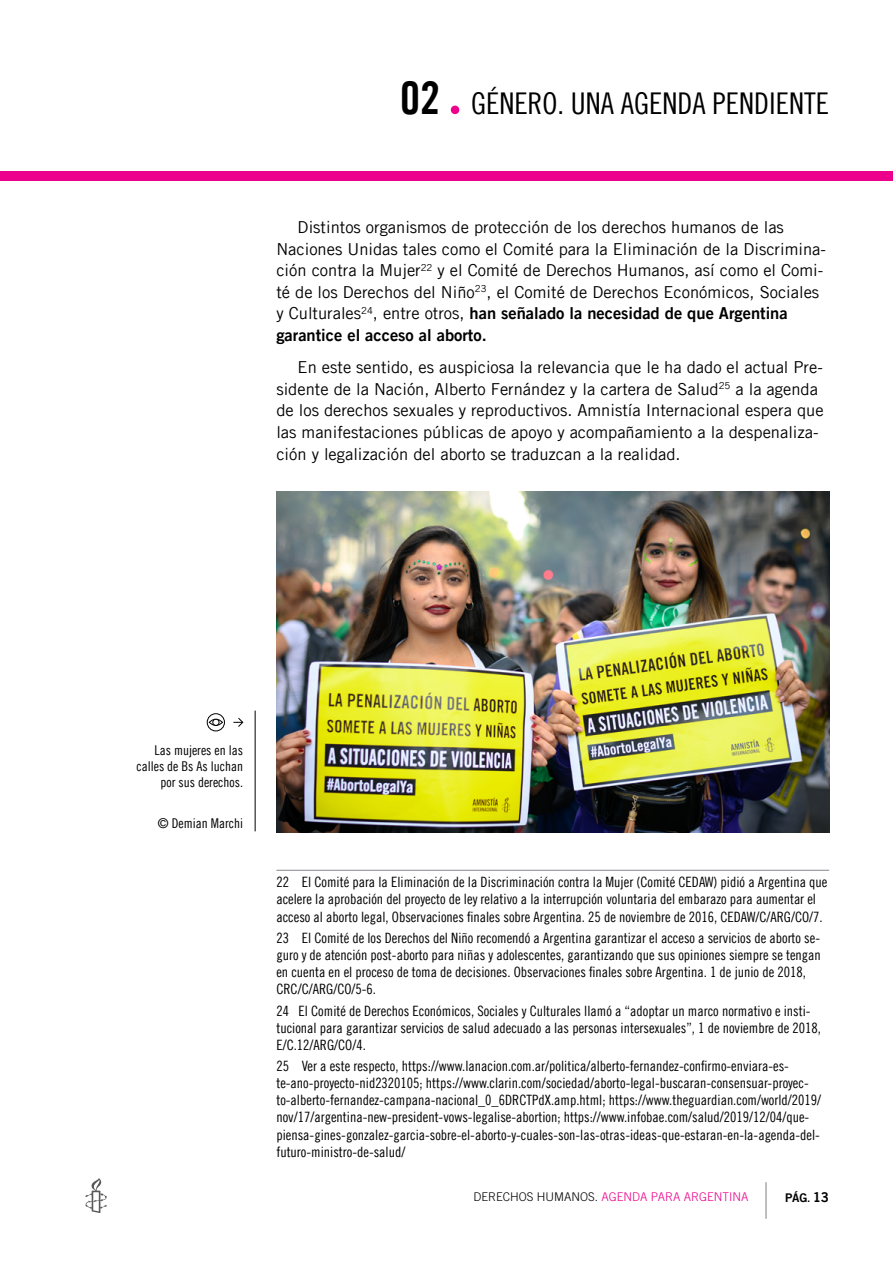
<style>
.page{position:relative;width:893px;height:1263px;background:#fff}
.page>*{position:absolute;margin:0;border:0;box-sizing:border-box;transform-origin:0 0}
.t1{font:30px "Amnesty Trade Gothic Cn 18";color:#000}
.t2{font:16.5px/21.6px "Amnesty Trade Gothic";color:#000}
.t3{font:16.5px/21.6px "Amnesty Trade Gothic Bd 2";color:#000}
.t4{font:14.25px/17.1px "Amnesty Trade Gothic Cn 18";color:#000}
.t5{font:13.5px/16.2px "Amnesty Trade Gothic Cn 18";color:#000;text-align:right}
.t6{font:300 12px "Amnesty Trade Gothic";color:#ec008c}
.t7{font:12px "Amnesty Trade Gothic Bd 2";color:#000}
.s1{font-family:"Amnesty Trade Gothic Bd Cn 20";font-size:45px}
.s2{font-family:"Amnesty Trade Gothic"}
.s3{color:#000}
.s4{font-family:"Amnesty Trade Gothic Bd Cn 20"}
.s5{font-size:13.5px}
</style>
<div class="page">
<svg style="left:85px;top:1178px;width:22px;height:35px"></svg>
<hr style="left:765px;top:1182px;width:2px;height:37px;background:#939598">
<hr style="left:276px;top:870px;width:553px;height:1px;background:#939598">
<img style="left:276px;top:491px;width:553px;height:341px">
<div style="left:451px;top:106px;width:8px;height:8px;background:#ec008c;border-radius:50%"></div>
<div style="left:0;top:171px;width:893px;height:10px;background:#ec008c"></div>
<div style="left:212px;top:719px;width:7px;height:6px;border:1px solid #000;border-radius:50%"></div>
<div style="left:209px;top:719px;width:14px;height:7px;border:1px solid #000;border-radius:50%"></div>
<div style="left:207px;top:713px;width:18px;height:18px;border:1px solid #000;border-radius:50%"></div>
<svg style="left:233px;top:717px;width:11px;height:10px"></svg>
<hr style="left:255px;top:711px;width:1px;height:120px;background:#000">
<h1 class="t1" style="left:400px;top:86px;width:430px"><span class="s1">02</span> GÉNERO. UNA AGENDA PENDIENTE</h1>
<p class="t2" style="left:276px;top:216px;width:551px;text-indent:21px">Distintos organismos de protección de los derechos humanos de las Naciones Unidas tales como el Comité para la Eliminación de la Discrimina&shy;ción contra la Mujer<sup>22</sup> y el Comité de Derechos Humanos, así como el Comi&shy;té de los Derechos del Niño<sup>23</sup>, el Comité de Derechos Económicos, Sociales</p>
<p class="t3" style="left:276px;top:302px;width:513px"><span class="s2">y Culturales</span><sup>24</sup><span class="s2">, entre otros,</span> han señalado la necesidad de que Argentina garantice el acceso al aborto.</p>
<p class="t2" style="left:276px;top:356px;width:549px;text-indent:21px">En este sentido, es auspiciosa la relevancia que le ha dado el actual Pre&shy;sidente de la Nación, Alberto Fernández y la cartera de Salud<sup>25</sup> a la agenda de los derechos sexuales y reproductivos. Amnistía Internacional espera que las manifestaciones públicas de apoyo y acompañamiento a la despenaliza&shy;ción y legalización del aborto se traduzcan a la realidad.</p>
<p class="t5" style="left:137px;top:741px;width:108px">Las mujeres en las calles de Bs As luchan por sus derechos.</p>
<p class="t5" style="left:158px;top:815px;width:87px">© Demian Marchi</p>
<p class="t4" style="left:276px;top:874px;width:553px">22 El Comité para la Eliminación de la Discriminación contra la Mujer (Comité CEDAW) pidió a Argentina que acelere la aprobación del proyecto de ley relativo a la interrupción voluntaria del embarazo para aumentar el acceso al aborto legal, Observaciones finales sobre Argentina. 25 de noviembre de 2016, CEDAW/C/ARG/CO/7.</p>
<p class="t4" style="left:276px;top:929px;width:546px">23 El Comité de los Derechos del Niño recomendó a Argentina garantizar el acceso a servicios de aborto se&shy;guro y de atención post-aborto para niñas y adolescentes, garantizando que sus opiniones siempre se tengan en cuenta en el proceso de toma de decisiones. Observaciones finales sobre Argentina. 1 de junio de 2018, CRC/C/ARG/CO/5-6.</p>
<p class="t4" style="left:276px;top:1002px;width:546px">24 El Comité de Derechos Económicos, Sociales y Culturales llamó a “adoptar un marco normativo e insti&shy;tucional para garantizar servicios de salud adecuado a las personas intersexuales”, 1 de noviembre de 2018,<br>E/C.12/ARG/CO/4.</p>
<p class="t4" style="left:276px;top:1057px;width:546px">25 Ver a este respecto, https://www.lanacion.com.ar/politica/alberto-fernandez-confirmo-enviara-es&shy;te-ano-proyecto-nid2320105; https://www.clarin.com/sociedad/aborto-legal-buscaran-consensuar-proyec&shy;to-alberto-fernandez-campana-nacional_0_6DRCTPdX.amp.html; https://www.theguardian.com/world/2019/ nov/17/argentina-new-president-vows-legalise-abortion; https://www.infobae.com/salud/2019/12/04/que&shy;piensa-gines-gonzalez-garcia-sobre-el-aborto-y-cuales-son-las-otras-ideas-que-estaran-en-la-agenda-del&shy;futuro-ministro-de-salud/</p>
<p class="t6" style="left:473px;top:1190px;width:276px"><span class="s3">DERECHOS H UMANOS.</span> AGENDA PARA ARGENTINA</p>
<p class="t7" style="left:785px;top:1190px;width:46px">PáG<span class="s4">.</span> <span class="s5">13</span></p>
</div>
